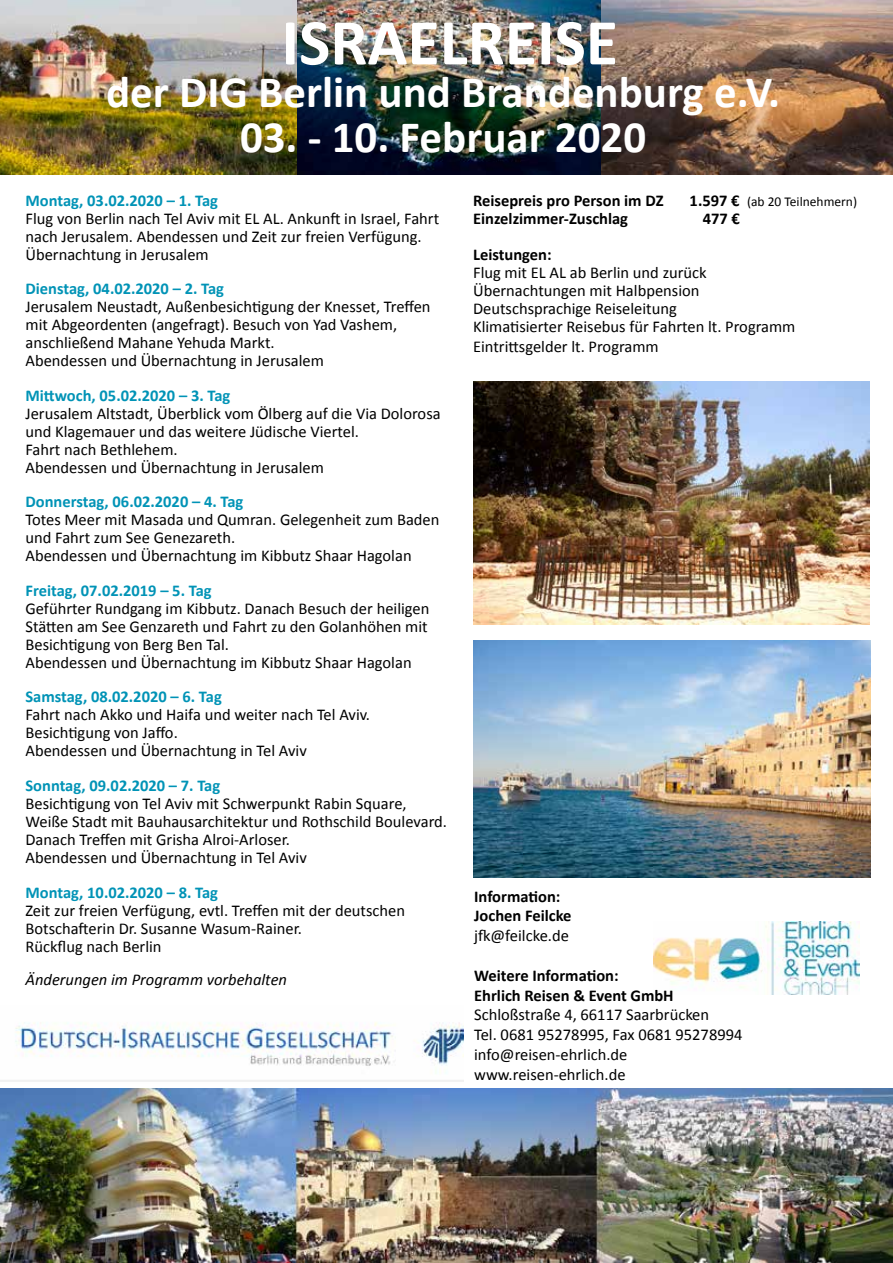
<style>
.page{position:relative;width:893px;height:1263px;background:#fff}
.page>*{position:absolute;margin:0;border:0;box-sizing:border-box;transform-origin:0 0}
.t1{font:700 66px "Calibri";color:#fff}
.t2{font:700 45px "Calibri";color:#fff}
.t3{font:16.5px/18px "Calibri";color:#000}
.t4{font:700 16.5px "Calibri";color:#0093b6}
.t5{font:700 16.5px/19.8px "Calibri";color:#000}
.t6{font:italic 16.5px "Calibri";color:#000}
.t7{font:13.5px "Calibri";color:#000}
.s1{font-weight:700;font-size:16.5px}
</style>
<div class="page">
<img style="left:653px;top:922px;width:207px;height:72px">
<img style="left:473px;top:640px;width:397px;height:237px">
<img style="left:473px;top:382px;width:396px;height:242px">
<img style="left:0;top:1022px;width:463px;height:60px">
<img style="left:0;top:1088px;width:893px;height:175px">
<img style="left:0;top:0;width:298px;height:175px">
<img style="left:298px;top:0;width:595px;height:175px">
<h1 class="t1" style="left:281px;top:-4px;width:338px">ISRAELREISE</h1>
<h2 class="t2" style="left:106px;top:60px;width:675px">der DIG Berlin und Brandenburg e.V.</h2>
<h2 class="t2" style="left:240px;top:105px;width:408px">03. - 10. Februar 2020</h2>
<p class="t4" style="left:26px;top:189px;width:194px">Montag, 03.02.2020 – 1. Tag</p>
<p class="t3" style="left:26px;top:209px;width:415px">Flug von Berlin nach Tel Aviv mit EL AL. Ankunft in Israel, Fahrt nach Jerusalem. Abendessen und Zeit zur freien Verfügung.<br>Übernachtung in Jerusalem</p>
<p class="t4" style="left:26px;top:277px;width:200px">Dienstag, 04.02.2020 – 2. Tag</p>
<p class="t3" style="left:26px;top:297px;width:407px">Jerusalem Neustadt, Außenbesichtigung der Knesset, Treffen mit Abgeordenten (angefragt). Besuch von Yad Vashem, anschließend Mahane Yehuda Markt.<br>Abendessen und Übernachtung in Jerusalem</p>
<p class="t4" style="left:26px;top:384px;width:206px">Mittwoch, 05.02.2020 – 3. Tag</p>
<p class="t3" style="left:26px;top:404px;width:417px">Jerusalem Altstadt, Überblick vom Ölberg auf die Via Dolorosa und Klagemauer und das weitere Jüdische Viertel.<br>Fahrt nach Bethlehem.<br>Abendessen und Übernachtung in Jerusalem</p>
<p class="t4" style="left:26px;top:490px;width:219px">Donnerstag, 06.02.2020 – 4. Tag</p>
<p class="t3" style="left:26px;top:510px;width:415px">Totes Meer mit Masada und Qumran. Gelegenheit zum Baden und Fahrt zum See Genezareth.<br>Abendessen und Übernachtung im Kibbutz Shaar Hagolan</p>
<p class="t4" style="left:26px;top:579px;width:188px">Freitag, 07.02.2019 – 5. Tag</p>
<p class="t3" style="left:26px;top:599px;width:405px">Geführter Rundgang im Kibbutz. Danach Besuch der heiligen Stätten am See Genzareth und Fahrt zu den Golanhöhen mit Besichtigung von Berg Ben Tal.<br>Abendessen und Übernachtung im Kibbutz Shaar Hagolan</p>
<p class="t4" style="left:26px;top:685px;width:198px">Samstag, 08.02.2020 – 6. Tag</p>
<p class="t3" style="left:26px;top:705px;width:346px">Fahrt nach Akko und Haifa und weiter nach Tel Aviv.<br>Besichtigung von Jaffo.<br>Abendessen und Übernachtung in Tel Aviv</p>
<p class="t4" style="left:26px;top:774px;width:196px">Sonntag, 09.02.2020 – 7. Tag</p>
<p class="t3" style="left:26px;top:794px;width:423px">Besichtigung von Tel Aviv mit Schwerpunkt Rabin Square, Weiße Stadt mit Bauhausarchitektur und Rothschild Boulevard.<br>Danach Treffen mit Grisha Alroi-Arloser.<br>Abendessen und Übernachtung in Tel Aviv</p>
<p class="t4" style="left:26px;top:880px;width:194px">Montag, 10.02.2020 – 8. Tag</p>
<p class="t3" style="left:26px;top:900px;width:381px">Zeit zur freien Verfügung, evtl. Treffen mit der deutschen<br>Botschafterin Dr. Susanne Wasum-Rainer.<br>Rückflug nach Berlin</p>
<p class="t6" style="left:26px;top:967px;width:263px">Änderungen im Programm vorbehalten</p>
<p class="t5" style="left:473px;top:190px;width:192px">Reisepreis pro Person im DZ</p>
<p class="t7" style="left:690px;top:192px;width:169px"><span class="s1">1.597 €</span> (ab 20 Teilnehmern)</p>
<p class="t5" style="left:473px;top:208px;width:157px">Einzelzimmer-Zuschlag</p>
<p class="t5" style="left:703px;top:208px;width:39px">477 €</p>
<p class="t5" style="left:473px;top:244px;width:80px">Leistungen:</p>
<p class="t3" style="left:473px;top:263px;width:324px">Flug mit EL AL ab Berlin und zurück Übernachtungen mit Halbpension Deutschsprachige Reiseleitung<br>Klimatisierter Reisebus für Fahrten lt. Programm</p>
<p class="t3" style="left:473px;top:337px;width:187px">Eintrittsgelder lt. Programm</p>
<p class="t5" style="left:474px;top:885px;width:99px">Information:<br>Jochen Feilcke</p>
<p class="t3" style="left:474px;top:926px;width:96px">jfk@feilcke.de</p>
<p class="t5" style="left:474px;top:965px;width:201px">Weitere Information:<br>Ehrlich Reisen &amp; Event GmbH</p>
<p class="t3" style="left:474px;top:1004px;width:270px;line-height:19.8px">Schloßstraße 4, 66117 Saarbrücken<br>Tel. 0681 95278995, Fax 0681 95278994 info@reisen-ehrlich.de www.reisen-ehrlich.de</p>
</div>
